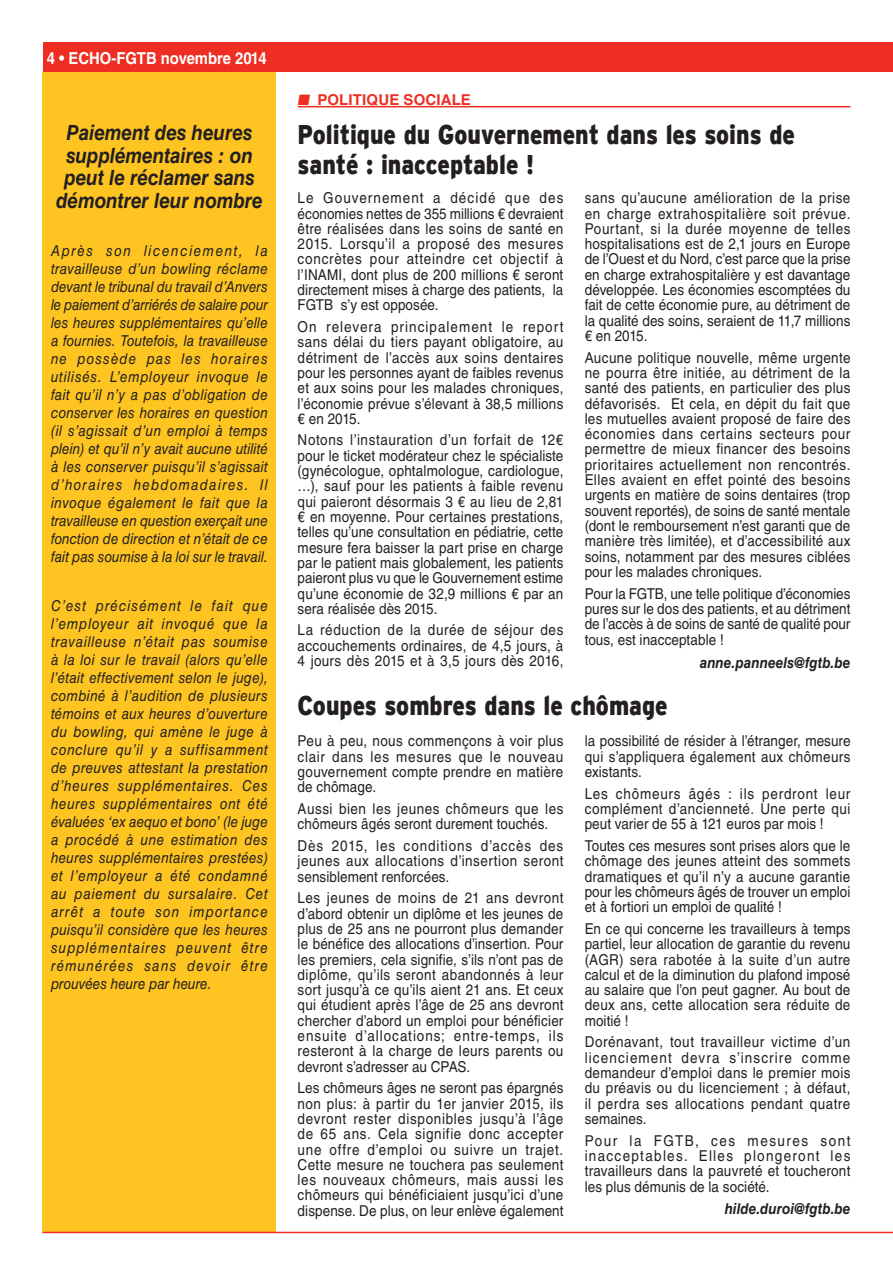
<style>
.page{position:relative;width:893px;height:1263px;background:#fff}
.page>*{position:absolute;margin:0;border:0;box-sizing:border-box;transform-origin:0 0}
.TITEL_18_20{font:900 27px/30px "Interstate";color:#231f20;scale:.85 1}
.KADERTEKST_10_12{font:italic 700 21px/22.5px "Helvetica LT Std";letter-spacing:-.005em;color:#231f20;text-align:center;scale:.9 1}
.t1{font:700 16.5px "Helvetica LT Std";color:#fff;scale:.9 1}
.BODY_ECHO_10_12{font:15px/15.3px "Helvetica LT Std";letter-spacing:.01em;color:#231f20;text-align:justify;scale:.9 1}
.KADERTEKST_10_12-2{font:italic 15px/18px "Helvetica LT Std";letter-spacing:.005em;color:#231f20;text-align:justify;scale:.9 1}
.BODY_ECHO_10_12-2{font:italic 700 15px "Helvetica LT Std";color:#231f20;scale:.9 1}
.t2{font:700 15px "Helvetica LT Std";letter-spacing:.01em;color:#ee2e22}
</style>
<div class="page">
<div style="left:43px;top:43px;width:850px;height:29px;background:#ee2e22"></div>
<div style="left:43px;top:72px;width:233px;height:1161px;background:#fec422"></div>
<hr style="left:43px;top:1232px;width:850px;height:1px;background:#ee2e22">
<hr style="left:298px;top:106px;width:552px;height:1px;background:#ee2e22">
<p class="t1" style="left:47px;top:48px;width:246px">4 • ECHO-FGTB novembre 2014</p>
<p class="KADERTEKST_10_12" style="left:56px;top:121px;width:231px">Paiement des heures supplémentaires : on peut le réclamer sans démontrer leur nombre</p>
<p class="KADERTEKST_10_12-2" style="left:51px;top:242px;width:242px">Après son licenciement, la travailleuse d’un bowling réclame devant le tribunal du travail d’Anvers le paiement d’arriérés de salaire pour les heures supplémentaires qu’elle a fournies. Toutefois, la travailleuse ne possède pas les horaires utilisés. L’employeur invoque le fait qu’il n’y a pas d’obligation de conserver les horaires en question (il s’agissait d’un emploi à temps plein) et qu’il n’y avait aucune utilité à les conserver puisqu’il s’agissait d’horaires hebdomadaires. Il invoque également le fait que la travailleuse en question exerçait une fonction de direction et n’était de ce fait pas soumise à la loi sur le travail.</p>
<p class="KADERTEKST_10_12-2" style="left:51px;top:597px;width:242px">C’est précisément le fait que l’employeur ait invoqué que la travailleuse n’était pas soumise à la loi sur le travail (alors qu’elle l’était effectivement selon le juge), combiné à l’audition de plusieurs témoins et aux heures d’ouverture du bowling, qui amène le juge à conclure qu’il y a suffisamment de preuves attestant la prestation d’heures supplémentaires. Ces heures supplémentaires ont été évaluées ‘ex aequo et bono’ (le juge a procédé à une estimation des heures supplémentaires prestées) et l’employeur a été condamné au paiement du sursalaire. Cet arrêt a toute son importance puisqu’il considère que les heures supplémentaires peuvent être rémunérées sans devoir être prouvées heure par heure.</p>
<p class="t2" style="left:298px;top:90px;width:175px">■ POLITIQUE SOCIALE</p>
<p class="TITEL_18_20" style="left:298px;top:119px;width:587px">Politique du Gouvernement dans les soins de santé : inacceptable !</p>
<p class="BODY_ECHO_10_12" style="left:298px;top:190px;width:297px">Le Gouvernement a décidé que des économies nettes de 355 millions € devraient être réalisées dans les soins de santé en 2015. Lorsqu’il a proposé des mesures concrètes pour atteindre cet objectif à l’INAMI, dont plus de 200 millions € seront directement mises à charge des patients, la FGTB s’y est opposée.</p>
<p class="BODY_ECHO_10_12" style="left:298px;top:319px;width:297px">On relevera principalement le report sans délai du tiers payant obligatoire, au détriment de l’accès aux soins dentaires pour les personnes ayant de faibles revenus et aux soins pour les malades chroniques, l’économie prévue s’élevant à 38,5 millions € en 2015.</p>
<p class="BODY_ECHO_10_12" style="left:298px;top:432px;width:297px">Notons l’instauration d’un forfait de 12€ pour le ticket modérateur chez le spécialiste (gynécologue, ophtalmologue, cardiologue, …), sauf pour les patients à faible revenu qui paieront désormais 3 € au lieu de 2,81 € en moyenne. Pour certaines prestations, telles qu’une consultation en pédiatrie, cette mesure fera baisser la part prise en charge par le patient mais globalement, les patients paieront plus vu que le Gouvernement estime qu’une économie de 32,9 millions € par an sera réalisée dès 2015.</p>
<p class="BODY_ECHO_10_12" style="left:298px;top:622px;width:297px">La réduction de la durée de séjour des accouchements ordinaires, de 4,5 jours, à 4 jours dès 2015 et à 3,5 jours dès 2016,</p>
<p class="BODY_ECHO_10_12" style="left:585px;top:190px;width:297px">sans qu’aucune amélioration de la prise en charge extrahospitalière soit prévue.<br>Pourtant, si la durée moyenne de telles hospitalisations est de 2,1 jours en Europe de l’Ouest et du Nord, c’est parce que la prise en charge extrahospitalière y est davantage développée. Les économies escomptées du fait de cette économie pure, au détriment de la qualité des soins, seraient de 11,7 millions € en 2015.</p>
<p class="BODY_ECHO_10_12" style="left:585px;top:350px;width:297px">Aucune politique nouvelle, même urgente ne pourra être initiée, au détriment de la santé des patients, en particulier des plus défavorisés. Et cela, en dépit du fait que les mutuelles avaient proposé de faire des économies dans certains secteurs pour permettre de mieux financer des besoins prioritaires actuellement non rencontrés.<br>Elles avaient en effet pointé des besoins urgents en matière de soins dentaires (trop souvent reportés), de soins de santé mentale (dont le remboursement n’est garanti que de manière très limitée), et d’accessibilité aux soins, notamment par des mesures ciblées pour les malades chroniques.</p>
<p class="BODY_ECHO_10_12" style="left:585px;top:585px;width:297px">Pour la FGTB, une telle politique d’économies pures sur le dos des patients, et au détriment de l’accès à de soins de santé de qualité pour tous, est inacceptable !</p>
<p class="BODY_ECHO_10_12-2" style="left:700px;top:653px;width:169px">anne.panneels@fgtb.be</p>
<p class="TITEL_18_20" style="left:298px;top:690px;width:437px">Coupes sombres dans le chômage</p>
<p class="BODY_ECHO_10_12" style="left:298px;top:733px;width:297px">Peu à peu, nous commençons à voir plus clair dans les mesures que le nouveau gouvernement compte prendre en matière de chômage.</p>
<p class="BODY_ECHO_10_12" style="left:298px;top:801px;width:297px">Aussi bien les jeunes chômeurs que les chômeurs âgés seront durement touchés.</p>
<p class="BODY_ECHO_10_12" style="left:298px;top:838px;width:297px">Dès 2015, les conditions d’accès des jeunes aux allocations d’insertion seront sensiblement renforcées.</p>
<p class="BODY_ECHO_10_12" style="left:298px;top:890px;width:297px">Les jeunes de moins de 21 ans devront d’abord obtenir un diplôme et les jeunes de plus de 25 ans ne pourront plus demander le bénéfice des allocations d’insertion. Pour les premiers, cela signifie, s’ils n’ont pas de diplôme, qu’ils seront abandonnés à leur sort jusqu’à ce qu’ils aient 21 ans. Et ceux qui étudient après l’âge de 25 ans devront chercher d’abord un emploi pour bénéficier ensuite d’allocations; entre-temps, ils resteront à la charge de leurs parents ou devront s’adresser au CPAS.</p>
<p class="BODY_ECHO_10_12" style="left:298px;top:1080px;width:297px">Les chômeurs âges ne seront pas épargnés non plus: à partir du 1er janvier 2015, ils devront rester disponibles jusqu’à l’âge de 65 ans. Cela signifie donc accepter une offre d’emploi ou suivre un trajet.<br>Cette mesure ne touchera pas seulement les nouveaux chômeurs, mais aussi les chômeurs qui bénéficiaient jusqu’ici d’une dispense. De plus, on leur enlève également</p>
<p class="BODY_ECHO_10_12" style="left:585px;top:733px;width:297px">la possibilité de résider à l’étranger, mesure qui s’appliquera également aux chômeurs existants.</p>
<p class="BODY_ECHO_10_12" style="left:585px;top:786px;width:297px">Les chômeurs âgés : ils perdront leur complément d’ancienneté. Une perte qui peut varier de 55 à 121 euros par mois !</p>
<p class="BODY_ECHO_10_12" style="left:585px;top:838px;width:297px">Toutes ces mesures sont prises alors que le chômage des jeunes atteint des sommets dramatiques et qu’il n’y a aucune garantie pour les chômeurs âgés de trouver un emploi et à fortiori un emploi de qualité !</p>
<p class="BODY_ECHO_10_12" style="left:585px;top:921px;width:297px">En ce qui concerne les travailleurs à temps partiel, leur allocation de garantie du revenu (AGR) sera rabotée à la suite d’un autre calcul et de la diminution du plafond imposé au salaire que l’on peut gagner. Au bout de deux ans, cette allocation sera réduite de moitié !</p>
<p class="BODY_ECHO_10_12" style="left:585px;top:1034px;width:297px">Dorénavant, tout travailleur victime d’un licenciement devra s’inscrire comme demandeur d’emploi dans le premier mois du préavis ou du licenciement ; à défaut, il perdra ses allocations pendant quatre semaines.</p>
<p class="BODY_ECHO_10_12" style="left:585px;top:1132px;width:297px">Pour la FGTB, ces mesures sont inacceptables. Elles plongeront les travailleurs dans la pauvreté et toucheront les plus démunis de la société.</p>
<p class="BODY_ECHO_10_12-2" style="left:725px;top:1199px;width:141px">hilde.duroi@fgtb.be</p>
</div>
